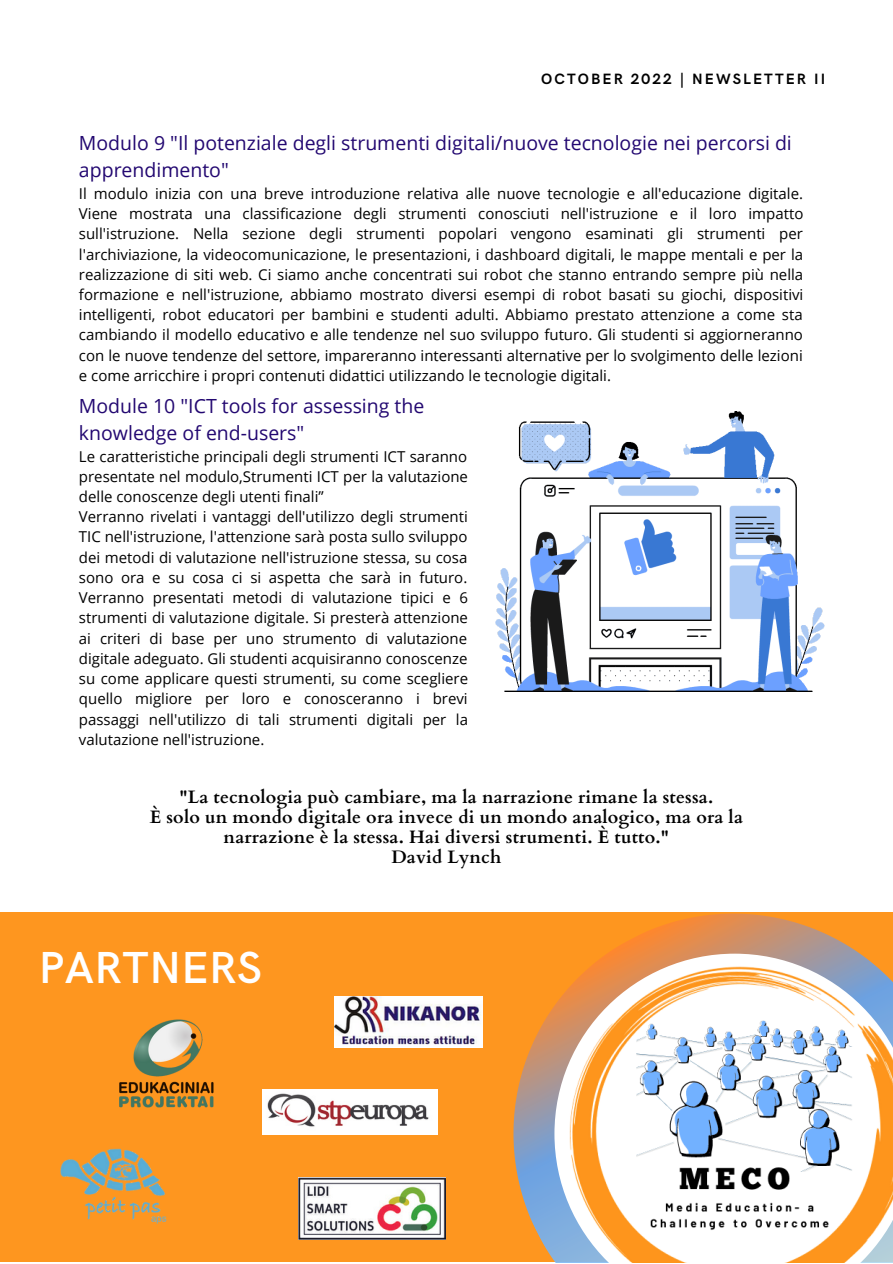
<style>
.page{position:relative;width:893px;height:1264px;background:#fff}
.page>*{position:absolute;margin:0;border:0;box-sizing:border-box;transform-origin:0 0}
.t1{font:600 45px "HK Grotesk";letter-spacing:.01em;color:#fff}
.t2{font:19.5px/27px "Open Sans";color:#230871}
.t3{font:700 18px/20.2px "Cardo";letter-spacing:.01em;color:#000;text-align:center}
.t4{font:15px/20.2px "Open Sans";color:#000;text-align:justify}
.t5{font:700 15px "HK Grotesk";letter-spacing:.14em;color:#000}
</style>
<div class="page">
<div style="left:0;top:912px;width:892px;height:349px;background:#fe961f"></div>
<svg style="left:437px;top:913px;width:422px;height:349px"></svg>
<img style="left:119px;top:1019px;width:94px;height:88px">
<img style="left:335px;top:996px;width:147px;height:51px">
<img style="left:263px;top:1089px;width:174px;height:45px">
<img style="left:61px;top:1148px;width:106px;height:76px">
<img style="left:298px;top:1177px;width:148px;height:62px">
<img style="left:554px;top:953px;width:338px;height:309px">
<img style="left:495px;top:411px;width:329px;height:280px">
<p class="t5" style="left:541px;top:71px;width:285px">OCTOBER 2022 | NEWSLETTER II</p>
<h2 class="t2" style="left:79px;top:129px;width:714px">Modulo 9 "Il potenziale degli strumenti digitali/nuove tecnologie nei percorsi di apprendimento"</h2>
<p class="t4" style="left:79px;top:183px;width:726px">Il modulo inizia con una breve introduzione relativa alle nuove tecnologie e all'educazione digitale.<br>Viene mostrata una classificazione degli strumenti conosciuti nell'istruzione e il loro impatto sull'istruzione. Nella sezione degli strumenti popolari vengono esaminati gli strumenti per l'archiviazione, la videocomunicazione, le presentazioni, i dashboard digitali, le mappe mentali e per la realizzazione di siti web. Ci siamo anche concentrati sui robot che stanno entrando sempre più nella formazione e nell'istruzione, abbiamo mostrato diversi esempi di robot basati su giochi, dispositivi intelligenti, robot educatori per bambini e studenti adulti. Abbiamo prestato attenzione a come sta cambiando il modello educativo e alle tendenze nel suo sviluppo futuro. Gli studenti si aggiorneranno con le nuove tendenze del settore, impareranno interessanti alternative per lo svolgimento delle lezioni e come arricchire i propri contenuti didattici utilizzando le tecnologie digitali.</p>
<h2 class="t2" style="left:79px;top:392px;width:347px">Module 10 "ICT tools for assessing the knowledge of end-users"</h2>
<p class="t4" style="left:79px;top:445px;width:390px;text-align:left">Le caratteristiche principali degli strumenti ICT saranno presentate nel modulo,Strumenti ICT per la valutazione delle conoscenze degli utenti finali”<br>Verranno rivelati i vantaggi dell'utilizzo degli strumenti TIC nell'istruzione, l'attenzione sarà posta sullo sviluppo dei metodi di valutazione nell'istruzione stessa, su cosa sono ora e su cosa ci si aspetta che sarà in futuro.<br>Verranno presentati metodi di valutazione tipici e 6 strumenti di valutazione digitale. Si presterà attenzione ai criteri di base per uno strumento di valutazione digitale adeguato. Gli studenti acquisiranno conoscenze su come applicare questi strumenti, su come scegliere quello migliore per loro e conosceranno i brevi passaggi nell'utilizzo di tali strumenti digitali per la valutazione nell'istruzione.</p>
<p class="t3" style="left:150px;top:786px;width:594px">"La tecnologia può cambiare, ma la narrazione rimane la stessa.<br>È solo un mondo digitale ora invece di un mondo analogico, ma ora la narrazione è la stessa. Hai diversi strumenti. È tutto."<br>David Lynch</p>
<h1 class="t1" style="left:39px;top:942px;width:224px">PARTNERS</h1>
</div>
